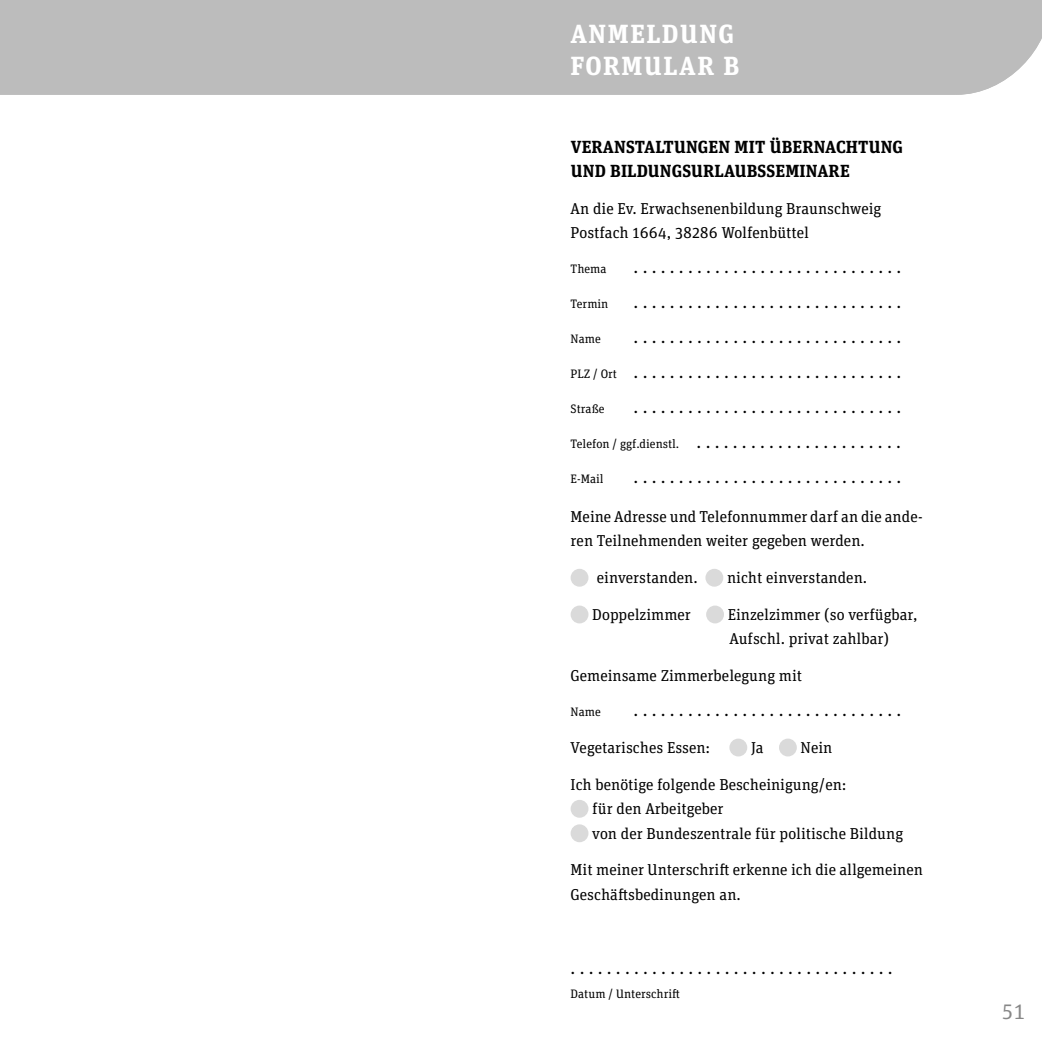
<style>
.page{position:relative;width:1042px;height:1042px;background:#fff}
.page>*{position:absolute;margin:0;border:0;box-sizing:border-box;transform-origin:0 0}
.t1{font:700 26.25px/31.5px "Unit Slab Pro";letter-spacing:.06em;color:#fff}
.t2{font:21px "Unit Slab Pro";color:#878787}
.t3{font:17.5px/35px "Unit Slab Pro";color:#000;text-align:right}
.t4{font:700 17.5px/24.5px "Unit Slab Pro";letter-spacing:.01em;color:#000}
.t5{font:15.75px/24.5px "Unit Slab Pro";color:#000}
.t6{font:12.25px "Unit Slab Pro";color:#000}
.s1{font-size:12.25px}
</style>
<div class="page">
<div style="left:570px;top:569px;width:18px;height:18px;background:#dadada;border-radius:50%"></div>
<div style="left:705px;top:569px;width:18px;height:18px;background:#dadada;border-radius:50%"></div>
<div style="left:570px;top:605px;width:18px;height:18px;background:#dadada;border-radius:50%"></div>
<div style="left:706px;top:605px;width:18px;height:18px;background:#dadada;border-radius:50%"></div>
<div style="left:729px;top:738px;width:18px;height:18px;background:#dadada;border-radius:50%"></div>
<div style="left:779px;top:738px;width:18px;height:18px;background:#dadada;border-radius:50%"></div>
<div style="left:570px;top:800px;width:18px;height:18px;background:#dadada;border-radius:50%"></div>
<div style="left:570px;top:824px;width:18px;height:18px;background:#dadada;border-radius:50%"></div>
<div style="left:0;top:0;width:1042px;height:95px;background:#bcbcbc"></div>
<h1 class="t1" style="left:570px;top:17px;width:170px">ANMELDUNG<br>FORMULAR B</h1>
<p class="t4" style="left:571px;top:133px;width:334px">VERANSTALTUNGEN MIT ÜBERNACHTUNG<br>UND BILDUNGSURLAUBSSEMINARE</p>
<p class="t5" style="left:570px;top:196px;width:312px">An die Ev. Erwachsenenbildung Braunschweig<br>Postfach 1664, 38286 Wolfenbüttel</p>
<p class="t6" style="left:570px;top:261px;width:37px">Thema</p>
<p class="t3" style="left:633px;top:249px;width:269px">. . . . . . . . . . . . . . . . . . . . . . . . . . . . . .</p>
<p class="t6" style="left:570px;top:296px;width:39px">Termin</p>
<p class="t3" style="left:633px;top:284px;width:269px">. . . . . . . . . . . . . . . . . . . . . . . . . . . . . .</p>
<p class="t6" style="left:570px;top:331px;width:32px">Name</p>
<p class="t3" style="left:570px;top:319px;width:332px">. . . . . . . . . . . . . . . . . . . . . . . . . . . . . .<br><span class="s1">PLZ / Ort</span> . . . . . . . . . . . . . . . . . . . . . . . . . . . . . .</p>
<p class="t6" style="left:570px;top:401px;width:35px">Straße</p>
<p class="t3" style="left:570px;top:389px;width:332px">. . . . . . . . . . . . . . . . . . . . . . . . . . . . . .<br><span class="s1">Telefon / ggf.dienstl.</span> . . . . . . . . . . . . . . . . . . . . . . .</p>
<p class="t6" style="left:570px;top:471px;width:34px">E-Mail</p>
<p class="t3" style="left:633px;top:459px;width:269px">. . . . . . . . . . . . . . . . . . . . . . . . . . . . . .</p>
<p class="t5" style="left:570px;top:504px;width:354px">Meine Adresse und Telefonnummer darf an die ande&shy;ren Teilnehmenden weiter gegeben werden.</p>
<p class="t5" style="left:597px;top:565px;width:102px">einverstanden.</p>
<p class="t5" style="left:727px;top:565px;width:142px">nicht einverstanden.</p>
<p class="t5" style="left:592px;top:602px;width:100px">Doppelzimmer</p>
<p class="t5" style="left:728px;top:602px;width:191px">Einzelzimmer (so verfügbar,<br>Aufschl. privat zahlbar)</p>
<p class="t5" style="left:570px;top:663px;width:233px">Gemeinsame Zimmerbelegung mit</p>
<p class="t6" style="left:570px;top:704px;width:32px">Name</p>
<p class="t3" style="left:633px;top:692px;width:269px">. . . . . . . . . . . . . . . . . . . . . . . . . . . . . .</p>
<p class="t5" style="left:570px;top:735px;width:141px">Vegetarisches Essen:</p>
<p class="t5" style="left:751px;top:735px;width:14px">Ja</p>
<p class="t5" style="left:800px;top:735px;width:33px">Nein</p>
<p class="t5" style="left:592px;top:771px;width:312px;text-indent:-22px">Ich benötige folgende Bescheinigung/en:<br>für den Arbeitgeber<br>von der Bundeszentrale für politische Bildung</p>
<p class="t5" style="left:570px;top:857px;width:354px">Mit meiner Unterschrift erkenne ich die allgemeinen<br>Geschäftsbedinungen an.</p>
<p class="t3" style="left:570px;top:949px;width:324px">. . . . . . . . . . . . . . . . . . . . . . . . . . . . . . . . . . . .</p>
<p class="t6" style="left:570px;top:985px;width:111px">Datum / Unterschrift</p>
<h2 class="t2" style="left:1002px;top:997px;width:25px">51</h2>
</div>
